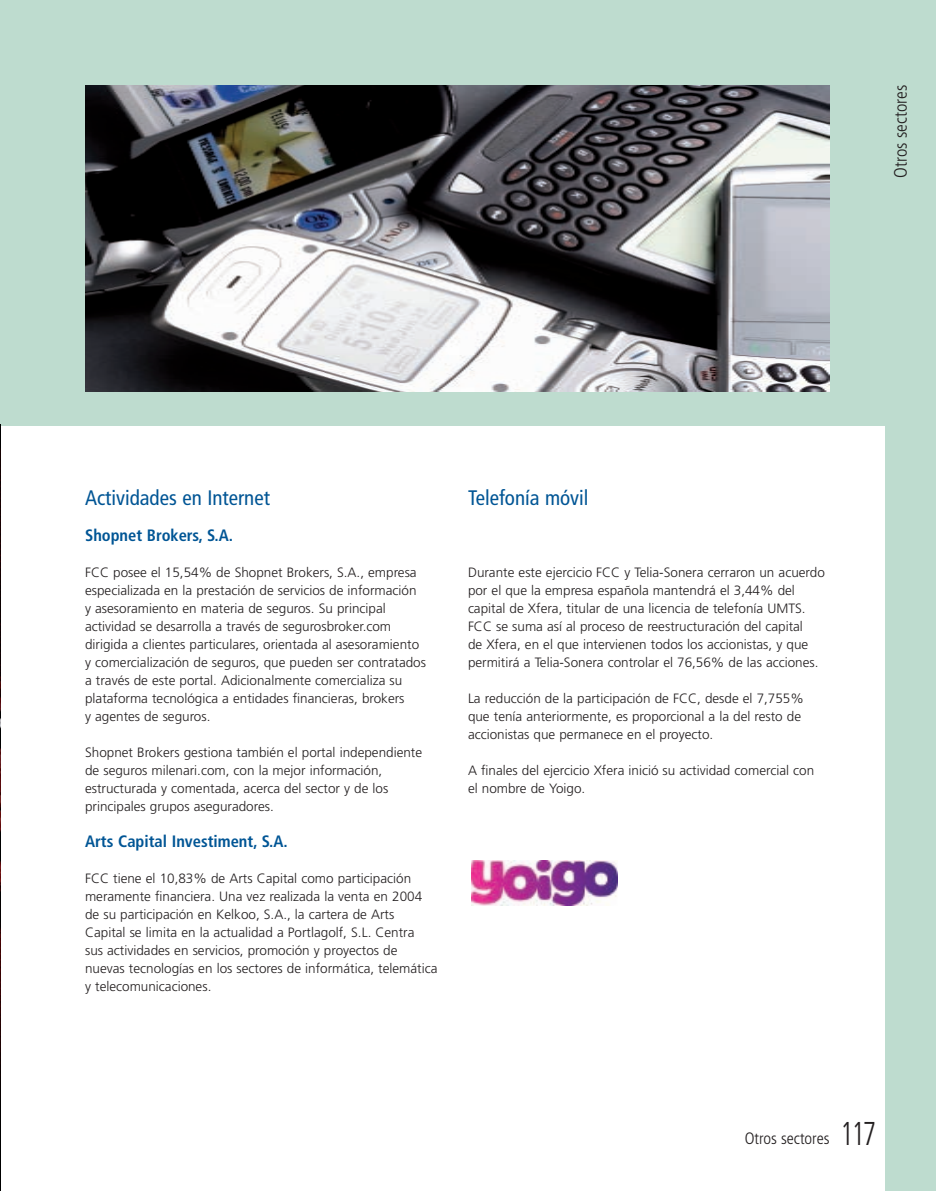
<style>
.page{position:relative;width:936px;height:1191px;background:#fff}
.page>*{position:absolute;margin:0;border:0;box-sizing:border-box;transform-origin:0 0}
.t1{font:condensed 21px "Frutiger LT";color:#005595}
.t2{font:300 condensed 18px "Frutiger LT";color:#231f20}
.t3{font:700 condensed 16.5px "Frutiger LT";color:#005595}
.t4{font:300 condensed 16.5px "Frutiger LT";color:#231f20}
.t5{font:300 13.5px/18px "Frutiger LT";color:#231f20}
.s1{font-size:33px}
</style>
<div class="page">
<div style="left:0;top:0;width:935px;height:425px;background:#bedccf"></div>
<div style="left:884px;top:0;width:51px;height:1191px;background:#bedccf"></div>
<img style="left:0;top:425px;width:1px;height:766px">
<img style="left:472px;top:860px;width:145px;height:45px">
<img style="left:85px;top:85px;width:744px;height:306px">
<h2 class="t2" style="left:893px;top:178px;width:94px;rotate:-90deg">Otros sectores</h2>
<h1 class="t1" style="left:85px;top:489px;width:186px">Actividades en Internet</h1>
<p class="t3" style="left:85px;top:528px;width:149px">Shopnet Brokers, S.A.</p>
<p class="t5" style="left:85px;top:564px;width:342px">FCC posee el 15,54% de Shopnet Brokers, S.A., empresa especializada en la prestación de servicios de información<br>y asesoramiento en materia de seguros. Su principal actividad se desarrolla a través de segurosbroker.com dirigida a clientes particulares, orientada al asesoramiento y comercialización de seguros, que pueden ser contratados a través de este portal. Adicionalmente comercializa su plataforma tecnológica a entidades financieras, brokers<br>y agentes de seguros.</p>
<p class="t5" style="left:85px;top:744px;width:338px">Shopnet Brokers gestiona también el portal independiente de seguros milenari.com, con la mejor información, estructurada y comentada, acerca del sector y de los principales grupos aseguradores.</p>
<p class="t3" style="left:85px;top:834px;width:204px">Arts Capital Investiment, S.A.</p>
<p class="t5" style="left:85px;top:870px;width:354px">FCC tiene el 10,83% de Arts Capital como participación meramente financiera. Una vez realizada la venta en 2004 de su participación en Kelkoo, S.A., la cartera de Arts Capital se limita en la actualidad a Portlagolf, S.L. Centra<br>sus actividades en servicios, promoción y proyectos de nuevas tecnologías en los sectores de informática, telemática y telecomunicaciones.</p>
<h1 class="t1" style="left:468px;top:489px;width:122px">Telefonía móvil</h1>
<p class="t5" style="left:468px;top:564px;width:358px">Durante este ejercicio FCC y Telia-Sonera cerraron un acuerdo por el que la empresa española mantendrá el 3,44% del capital de Xfera, titular de una licencia de telefonía UMTS.<br>FCC se suma así al proceso de reestructuración del capital<br>de Xfera, en el que intervienen todos los accionistas, y que permitirá a Telia-Sonera controlar el 76,56% de las acciones.</p>
<p class="t5" style="left:468px;top:690px;width:337px">La reducción de la participación de FCC, desde el 7,755% que tenía anteriormente, es proporcional a la del resto de accionistas que permanece en el proyecto.</p>
<p class="t5" style="left:468px;top:762px;width:348px">A finales del ejercicio Xfera inició su actividad comercial con el nombre de Yoigo.</p>
<p class="t4" style="left:744px;top:1131px;width:133px">Otros sectores <span class="s1">117</span></p>
</div>
